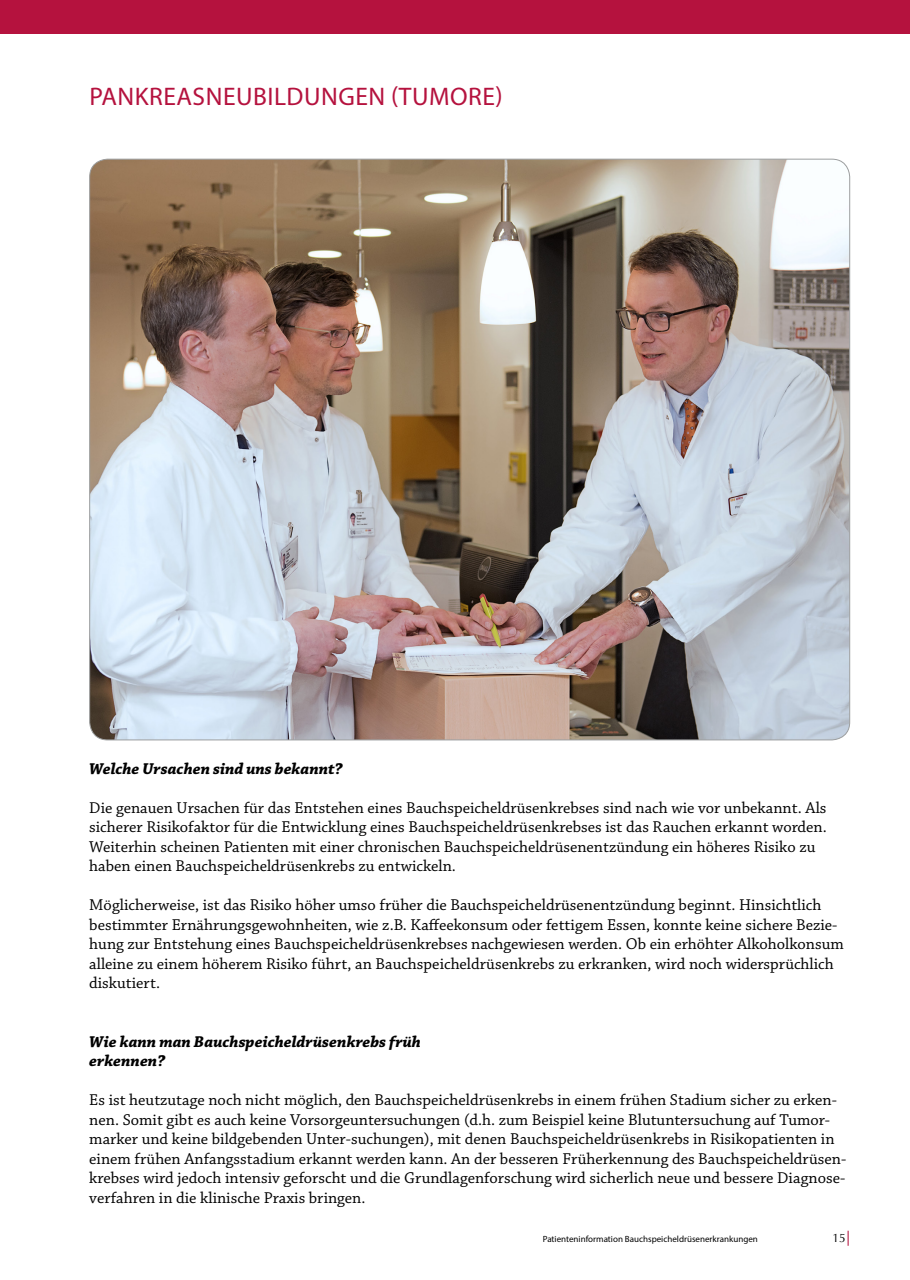
<style>
.page{position:relative;width:910px;height:1280px;background:#fff}
.page>*{position:absolute;margin:0;border:0;box-sizing:border-box;transform-origin:0 0}
.t1{font:25.5px "Myriad Pro";letter-spacing:.02em;color:#b5123e}
.t2{font:16.5px/19.5px "Chaparral Pro";color:#000}
.t3{font:italic 700 16.5px/19.5px "Chaparral Pro";color:#000}
.t4{font:12px "Optima LT";color:#000}
.t5{font:9px "Myriad Pro";color:#000}
.s1{font-family:"Myriad Pro";font-size:15px;color:#b5123e}
</style>
<div class="page">
<div style="left:0;top:0;width:910px;height:33px;background:#b5123e"></div>
<img style="left:90px;top:159px;width:760px;height:581px">
<h1 class="t1" style="left:90px;top:81px;width:415px">PANKREASNEUBILDUNGEN (TUMORE)</h1>
<p class="t3" style="left:89px;top:760px;width:255px">Welche Ursachen sind uns bekannt?</p>
<p class="t2" style="left:89px;top:798px;width:739px">Die genauen Ursachen für das Entstehen eines Bauchspeicheldrüsenkrebses sind nach wie vor unbekannt. Als sicherer Risikofaktor für die Entwicklung eines Bauchspeicheldrüsenkrebses ist das Rauchen erkannt worden.<br>Weiterhin scheinen Patienten mit einer chronischen Bauchspeicheldrüsenentzündung ein höheres Risiko zu haben einen Bauchspeicheldrüsenkrebs zu entwickeln.</p>
<p class="t2" style="left:89px;top:896px;width:756px">Möglicherweise, ist das Risiko höher umso früher die Bauchspeicheldrüsenentzündung beginnt. Hinsichtlich bestimmter Ernährungsgewohnheiten, wie z.B. Kaffeekonsum oder fettigem Essen, konnte keine sichere Bezie&shy;hung zur Entstehung eines Bauchspeicheldrüsenkrebses nachgewiesen werden. Ob ein erhöhter Alkoholkonsum alleine zu einem höherem Risiko führt, an Bauchspeicheldrüsenkrebs zu erkranken, wird noch widersprüchlich diskutiert.</p>
<p class="t3" style="left:89px;top:1033px;width:333px">Wie kann man Bauchspeicheldrüsenkrebs früh erkennen?</p>
<p class="t2" style="left:89px;top:1091px;width:758px">Es ist heutzutage noch nicht möglich, den Bauchspeicheldrüsenkrebs in einem frühen Stadium sicher zu erken&shy;nen. Somit gibt es auch keine Vorsorgeuntersuchungen (d.h. zum Beispiel keine Blutuntersuchung auf Tumor&shy;marker und keine bildgebenden Unter-suchungen), mit denen Bauchspeicheldrüsenkrebs in Risikopatienten in einem frühen Anfangsstadium erkannt werden kann. An der besseren Früherkennung des Bauchspeicheldrüsen&shy;krebses wird jedoch intensiv geforscht und die Grundlagenforschung wird sicherlich neue und bessere Diagnose&shy;verfahren in die klinische Praxis bringen.</p>
<p class="t5" style="left:543px;top:1233px;width:217px">Patienteninformation Bauchspeicheldrüsenerkrankungen</p>
<p class="t4" style="left:832px;top:1231px;width:19px">15<span class="s1">|</span></p>
</div>
